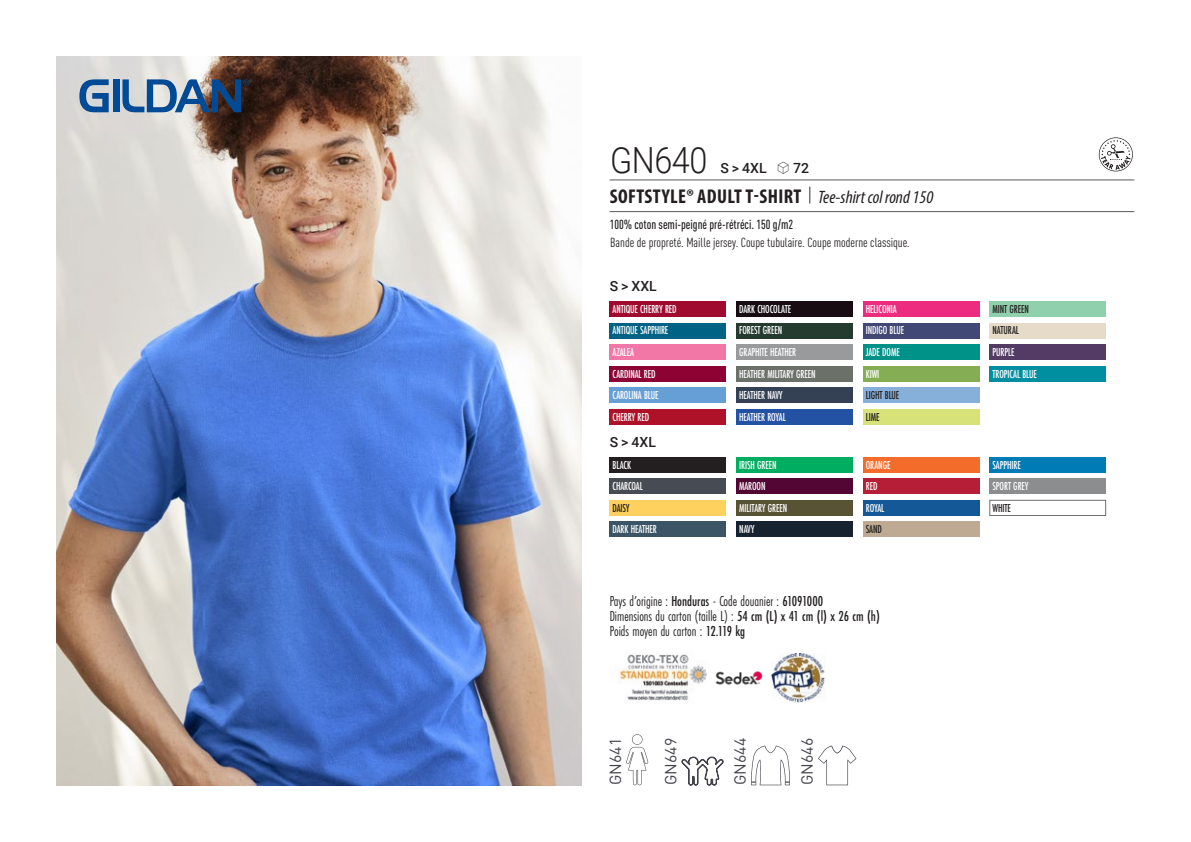
<style>
.page{position:relative;width:1191px;height:842px;background:#fff}
.page>*{position:absolute;margin:0;border:0;box-sizing:border-box;transform-origin:0 0}
.t1{font:300 36px "Roboto";letter-spacing:-.015em;color:#231f20;scale:.9 1}
.t2{font:700 condensed 20px "Myriad Pro";letter-spacing:.02em;color:#231f20}
.t3{font:16px "DIN Pro";color:#43444c}
.t4{font:15px "Futura PT Cond";color:#231f20;scale:.95 1}
.t5{font:500 14px "Roboto";letter-spacing:.005em;color:#231f20}
.t6{font:condensed 13px "DIN Pro";color:#231f20}
.grammage_2020{font:500 condensed 13px "DIN Pro";color:#231f20;scale:.95 1}
.Coloris_nuancier_bla{font:500 12px "Futura PT Cond";letter-spacing:-.01em;color:#fff;scale:.9 1}
.Coloris_nuancier{font:500 12px "Futura PT Cond";letter-spacing:-.01em;color:#231f20;scale:.9 1}
.s1{font-family:"Linotype Shapeshifter";font-weight:400;font-size:16px}
.s2{font-family:"Roboto Condensed";font-weight:300;font-stretch:normal}
.s3{font-family:"Myriad Variable Concept";font-weight:400;font-style:italic;font-stretch:normal;font-size:18px}
.s4{font-weight:500}
</style>
<div class="page">
<img style="left:57px;top:57px;width:524px;height:728px">
<svg style="left:79px;top:79px;width:30px;height:33px"></svg>
<div style="left:113px;top:79px;width:6px;height:33px;background:#014b96"></div>
<svg style="left:122px;top:79px;width:127px;height:33px;background:#5e7996"></svg>
<div style="left:609px;top:301px;width:117px;height:16px;background:#a00a2f"></div>
<div style="left:609px;top:323px;width:117px;height:15px;background:#006285"></div>
<div style="left:609px;top:344px;width:117px;height:16px;background:#f277a7"></div>
<div style="left:609px;top:366px;width:117px;height:15px;background:#8d0233"></div>
<div style="left:609px;top:387px;width:117px;height:16px;background:#669fd5"></div>
<div style="left:609px;top:409px;width:117px;height:15px;background:#ae1229"></div>
<div style="left:736px;top:301px;width:116px;height:16px;background:#160c12"></div>
<div style="left:736px;top:323px;width:116px;height:15px;background:#253b30"></div>
<div style="left:736px;top:344px;width:116px;height:16px;background:#989a9c"></div>
<div style="left:736px;top:366px;width:116px;height:15px;background:#6b7069"></div>
<div style="left:736px;top:387px;width:116px;height:16px;background:#344054"></div>
<div style="left:736px;top:409px;width:116px;height:15px;background:#2351a3"></div>
<div style="left:863px;top:301px;width:116px;height:16px;background:#ee2c7f"></div>
<div style="left:863px;top:323px;width:116px;height:15px;background:#414876"></div>
<div style="left:863px;top:344px;width:116px;height:16px;background:#009189"></div>
<div style="left:863px;top:366px;width:116px;height:15px;background:#85ad53"></div>
<div style="left:863px;top:387px;width:116px;height:16px;background:#86afd9"></div>
<div style="left:863px;top:409px;width:116px;height:15px;background:#d7e378"></div>
<div style="left:989px;top:301px;width:116px;height:16px;background:#91d0ac"></div>
<div style="left:989px;top:323px;width:116px;height:15px;background:#e6dbc8"></div>
<div style="left:989px;top:344px;width:116px;height:16px;background:#533b66"></div>
<div style="left:989px;top:366px;width:116px;height:15px;background:#008fa1"></div>
<div style="left:609px;top:457px;width:117px;height:16px;background:#231f20"></div>
<div style="left:609px;top:478px;width:117px;height:16px;background:#464b54"></div>
<div style="left:609px;top:500px;width:117px;height:16px;background:#fed05d"></div>
<div style="left:609px;top:522px;width:117px;height:15px;background:#3b5566"></div>
<div style="left:736px;top:457px;width:116px;height:16px;background:#00ad61"></div>
<div style="left:736px;top:478px;width:116px;height:16px;background:#530534"></div>
<div style="left:736px;top:500px;width:116px;height:16px;background:#595336"></div>
<div style="left:736px;top:522px;width:116px;height:15px;background:#172231"></div>
<div style="left:863px;top:457px;width:116px;height:16px;background:#f36c2a"></div>
<div style="left:863px;top:478px;width:116px;height:16px;background:#b61e37"></div>
<div style="left:863px;top:500px;width:116px;height:16px;background:#145897"></div>
<div style="left:863px;top:522px;width:116px;height:15px;background:#bea992"></div>
<div style="left:989px;top:457px;width:116px;height:16px;background:#007bb6"></div>
<div style="left:989px;top:478px;width:116px;height:16px;background:#8b8d8f"></div>
<div style="left:989px;top:500px;width:116px;height:16px;background:#fff;border:1px solid #6c6d70"></div>
<svg style="left:626px;top:734px;width:22px;height:51px"></svg>
<svg style="left:681px;top:757px;width:42px;height:28px"></svg>
<svg style="left:751px;top:745px;width:39px;height:40px"></svg>
<svg style="left:818px;top:746px;width:38px;height:39px"></svg>
<svg style="left:1098px;top:137px;width:34px;height:34px"></svg>
<img style="left:619px;top:654px;width:87px;height:47px">
<img style="left:715px;top:671px;width:48px;height:14px">
<img style="left:771px;top:653px;width:54px;height:50px">
<hr style="left:609px;top:180px;width:525px;height:1px;background:#57585a">
<hr style="left:609px;top:211px;width:525px;height:1px;background:#57585a">
<p class="t1" style="left:610px;top:135px;width:109px">GN640</p>
<p class="t5" style="left:720px;top:158px;width:90px">S &gt; 4XL <span class="s1">S</span> 72</p>
<p class="t2" style="left:610px;top:184px;width:325px">SOFTSTYLE® ADULT T-SHIRT <span class="s2">|</span> <span class="s3">Tee-shirt col rond 150</span></p>
<p class="grammage_2020" style="left:609px;top:215px;width:195px">100% coton semi-peigné pré-rétréci. 150 g/m2</p>
<p class="t6" style="left:610px;top:233px;width:301px">Bande de propreté. Maille jersey. Coupe tubulaire. Coupe moderne classique.</p>
<p class="t5" style="left:610px;top:276px;width:48px">S &gt; XXL</p>
<p class="Coloris_nuancier_bla" style="left:612px;top:302px;width:73px">ANTIQUE CHERRY RED</p>
<p class="Coloris_nuancier_bla" style="left:612px;top:323px;width:64px">ANTIQUE SAPPHIRE</p>
<p class="Coloris_nuancier_bla" style="left:612px;top:345px;width:25px">AZALEA</p>
<p class="Coloris_nuancier_bla" style="left:612px;top:366px;width:49px">CARDINAL RED</p>
<p class="Coloris_nuancier_bla" style="left:612px;top:388px;width:53px">CAROLINA BLUE</p>
<p class="Coloris_nuancier_bla" style="left:612px;top:410px;width:42px">CHERRY RED</p>
<p class="t5" style="left:610px;top:432px;width:48px">S &gt; 4XL</p>
<p class="Coloris_nuancier_bla" style="left:612px;top:458px;width:22px">BLACK</p>
<p class="Coloris_nuancier_bla" style="left:612px;top:479px;width:35px">CHARCOAL</p>
<p class="Coloris_nuancier" style="left:612px;top:501px;width:20px">DAISY</p>
<p class="Coloris_nuancier_bla" style="left:612px;top:522px;width:51px">DARK HEATHER</p>
<p class="Coloris_nuancier_bla" style="left:739px;top:302px;width:59px">DARK CHOCOLATE</p>
<p class="Coloris_nuancier_bla" style="left:739px;top:323px;width:49px">FOREST GREEN</p>
<p class="Coloris_nuancier_bla" style="left:739px;top:345px;width:65px">GRAPHITE HEATHER</p>
<p class="Coloris_nuancier_bla" style="left:739px;top:366px;width:86px">HEATHER MILITARY GREEN</p>
<p class="Coloris_nuancier_bla" style="left:739px;top:388px;width:50px">HEATHER NAVY</p>
<p class="Coloris_nuancier_bla" style="left:739px;top:410px;width:53px">HEATHER ROYAL</p>
<p class="Coloris_nuancier_bla" style="left:739px;top:458px;width:43px">IRISH GREEN</p>
<p class="Coloris_nuancier_bla" style="left:739px;top:479px;width:31px">MAROON</p>
<p class="Coloris_nuancier_bla" style="left:739px;top:501px;width:55px">MILITARY GREEN</p>
<p class="Coloris_nuancier_bla" style="left:739px;top:522px;width:18px">NAVY</p>
<p class="Coloris_nuancier_bla" style="left:866px;top:302px;width:36px">HELICONIA</p>
<p class="Coloris_nuancier_bla" style="left:866px;top:323px;width:44px">INDIGO BLUE</p>
<p class="Coloris_nuancier_bla" style="left:866px;top:345px;width:39px">JADE DOME</p>
<p class="Coloris_nuancier_bla" style="left:866px;top:366px;width:17px">KIWI</p>
<p class="Coloris_nuancier" style="left:866px;top:388px;width:39px">LIGHT BLUE</p>
<p class="Coloris_nuancier" style="left:866px;top:410px;width:17px">LIME</p>
<p class="Coloris_nuancier_bla" style="left:866px;top:458px;width:29px">ORANGE</p>
<p class="Coloris_nuancier_bla" style="left:866px;top:479px;width:15px">RED</p>
<p class="Coloris_nuancier_bla" style="left:866px;top:501px;width:22px">ROYAL</p>
<p class="Coloris_nuancier" style="left:866px;top:522px;width:19px">SAND</p>
<p class="t4" style="left:609px;top:592px;width:226px">Pays d’origine : <span class="s4">Honduras</span> - Code douanier : <span class="s4">61091000</span></p>
<p class="t4" style="left:609px;top:607px;width:286px">Dimensions du carton (taille L) : <span class="s4">54 cm (L) x 41 cm (l) x 26 cm (h)</span></p>
<p class="t4" style="left:609px;top:622px;width:144px">Poids moyen du carton : <span class="s4">12.119 kg</span></p>
<p class="t3" style="left:602px;top:785px;width:49px;rotate:-90deg">GN641</p>
<p class="t3" style="left:658px;top:785px;width:49px;rotate:-90deg">GN649</p>
<p class="t3" style="left:727px;top:785px;width:49px;rotate:-90deg">GN644</p>
<p class="t3" style="left:794px;top:785px;width:49px;rotate:-90deg">GN646</p>
<p class="Coloris_nuancier" style="left:992px;top:302px;width:42px">MINT GREEN</p>
<p class="Coloris_nuancier" style="left:992px;top:323px;width:31px">NATURAL</p>
<p class="Coloris_nuancier_bla" style="left:992px;top:345px;width:26px">PURPLE</p>
<p class="Coloris_nuancier_bla" style="left:992px;top:366px;width:51px">TROPICAL BLUE</p>
<p class="Coloris_nuancier_bla" style="left:992px;top:458px;width:33px">SAPPHIRE</p>
<p class="Coloris_nuancier_bla" style="left:992px;top:479px;width:42px">SPORT GREY</p>
<p class="Coloris_nuancier" style="left:992px;top:501px;width:22px">WHITE</p>
</div>
